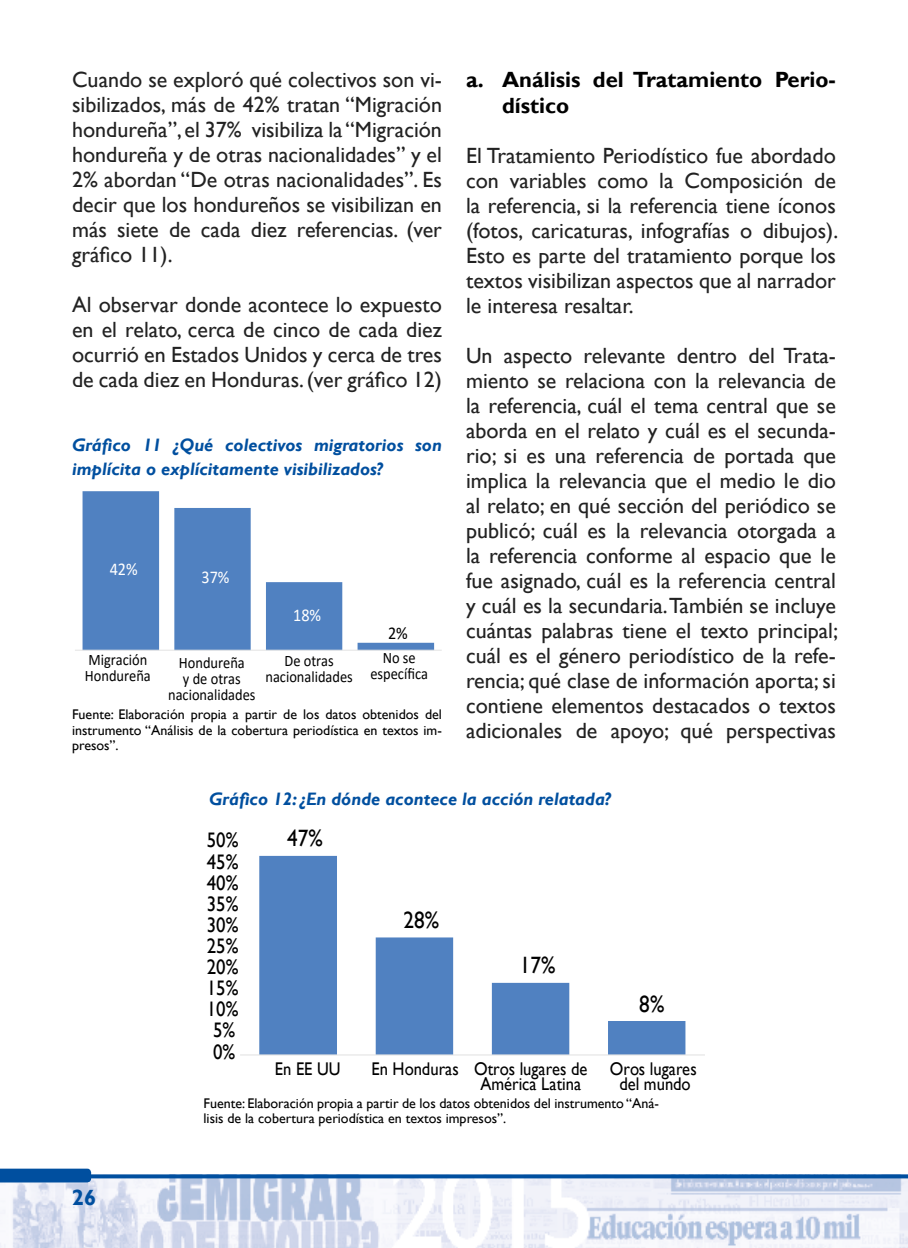
<style>
.page{position:relative;width:908px;height:1248px;background:#fff}
.page>*{position:absolute;margin:0;border:0;box-sizing:border-box;transform-origin:0 0}
.t1{font:23.6px "Gill Sans";color:#000;scale:.9 1}
.t2{font:22px/25px "Gill Sans";color:#222;text-align:justify}
.t3{font:700 22px/25.8px "Gill Sans";color:#000}
.t4{font:700 22px "Gill Sans";color:#004f9f}
.t5{font:21px "Gill Sans";letter-spacing:.005em;color:#000;scale:.9 1}
.t6{font:18.4px/15.4px "Gill Sans";color:#000;scale:.9 1}
.t7{font:italic 700 18px/24px "Gill Sans";color:#004f9f}
.t8{font:18px "Calibri";color:#fff;scale:.9 1}
.t9{font:18px "Calibri";color:#000;scale:.9 1}
.t10{font:16px/16px "Calibri";color:#000;text-align:center;scale:.9 1}
.t11{font:14px/15.2px "Gill Sans";color:#000;text-align:justify}
</style>
<div class="page">
<img style="left:0;top:1178px;width:907px;height:69px">
<svg style="left:91px;top:1174px;width:816px;height:4px;background:#165da7"></svg>
<svg style="left:0;top:1168px;width:91px;height:14px"></svg>
<svg style="left:259px;top:855px;width:426px;height:199px"></svg>
<hr style="left:240px;top:1054px;width:464px;height:1px;background:#e3e3e3">
<svg style="left:82px;top:491px;width:352px;height:158px;fill:#5081c1"></svg>
<hr style="left:75px;top:649px;width:366px;height:1px;background:#e3e3e3">
<p class="t2" style="left:72px;top:68px;width:371px">Cuando se exploró qué colectivos son vi&shy;sibilizados, más de 42% tratan “Migración hondureña”, el 37% visibiliza la “Migración hondureña y de otras nacionalidades” y el 2% abordan “De otras nacionalidades”. Es decir que los hondureños se visibilizan en más siete de cada diez referencias. (ver gráfico 11).</p>
<p class="t2" style="left:72px;top:293px;width:371px">Al observar donde acontece lo expuesto en el relato, cerca de cinco de cada diez ocurrió en Estados Unidos y cerca de tres de cada diez en Honduras. (ver gráfico 12)</p>
<p class="t3" style="left:502px;top:67px;width:335px;text-indent:-36px">a. Análisis del Tratamiento Perio&shy;dístico</p>
<p class="t2" style="left:466px;top:144px;width:373px">El Tratamiento Periodístico fue abordado con variables como la Composición de la referencia, si la referencia tiene íconos (fotos, caricaturas, infografías o dibujos).<br>Esto es parte del tratamiento porque los textos visibilizan aspectos que al narrador le interesa resaltar.</p>
<p class="t2" style="left:466px;top:344px;width:373px">Un aspecto relevante dentro del Trata&shy;miento se relaciona con la relevancia de la referencia, cuál el tema central que se aborda en el relato y cuál es el secunda&shy;rio; si es una referencia de portada que implica la relevancia que el medio le dio al relato; en qué sección del periódico se publicó; cuál es la relevancia otorgada a la referencia conforme al espacio que le fue asignado, cuál es la referencia central y cuál es la secundaria.También se incluye cuántas palabras tiene el texto principal; cuál es el género periodístico de la refe&shy;rencia; qué clase de información aporta; si contiene elementos destacados o textos adicionales de apoyo; qué perspectivas</p>
<p class="t7" style="left:72px;top:433px;width:371px">Gráfico 11 ¿Qué colectivos migratorios son implícita o explícitamente visibilizados?</p>
<p class="t8" style="left:110px;top:556px;width:32px">42%</p>
<p class="t8" style="left:201px;top:565px;width:32px">37%</p>
<p class="t8" style="left:293px;top:602px;width:32px">18%</p>
<p class="t9" style="left:388px;top:620px;width:23px">2%</p>
<p class="t10" style="left:85px;top:651px;width:75px;text-align:left">Migración<br>Hondureña</p>
<p class="t10" style="left:168px;top:654px;width:99px">Hondureña<br>y de otras nacionalidades</p>
<p class="t10" style="left:265px;top:652px;width:99px">De otras nacionalidades</p>
<p class="t10" style="left:370px;top:649px;width:65px">No se específica</p>
<p class="t11" style="left:72px;top:707px;width:371px">Fuente: Elaboración propia a partir de los datos obtenidos del instrumento “Análisis de la cobertura periodística en textos im&shy;presos”.</p>
<p class="t7" style="left:209px;top:787px;width:403px">Gráfico 12: ¿En dónde acontece la acción relatada?</p>
<p class="t5" style="left:207px;top:828px;width:37px">50%</p>
<p class="t5" style="left:207px;top:849px;width:37px">45%</p>
<p class="t5" style="left:207px;top:870px;width:37px">40%</p>
<p class="t5" style="left:207px;top:891px;width:37px">35%</p>
<p class="t5" style="left:207px;top:912px;width:37px">30%</p>
<p class="t5" style="left:207px;top:933px;width:37px">25%</p>
<p class="t5" style="left:207px;top:954px;width:37px">20%</p>
<p class="t5" style="left:207px;top:975px;width:37px">15%</p>
<p class="t5" style="left:207px;top:996px;width:37px">10%</p>
<p class="t5" style="left:213px;top:1018px;width:26px">5%</p>
<p class="t5" style="left:213px;top:1039px;width:26px">0%</p>
<p class="t1" style="left:287px;top:824px;width:41px">47%</p>
<p class="t1" style="left:403px;top:906px;width:41px">28%</p>
<p class="t1" style="left:519px;top:951px;width:41px">17%</p>
<p class="t1" style="left:639px;top:989px;width:29px">8%</p>
<p class="t6" style="left:275px;top:1061px;width:74px">En EE UU</p>
<p class="t6" style="left:480px;top:1061px;width:120px;text-indent:-109px">En Honduras Otros lugares de<br>América Latina</p>
<p class="t6" style="left:609px;top:1061px;width:98px;text-align:center">Oros lugares del mundo</p>
<p class="t4" style="left:72px;top:1184px;width:26px">26</p>
<p class="t11" style="left:203px;top:1095px;width:457px">Fuente: Elaboración propia a partir de los datos obtenidos del instrumento “Aná&shy;lisis de la cobertura periodística en textos impresos”.</p>
</div>
